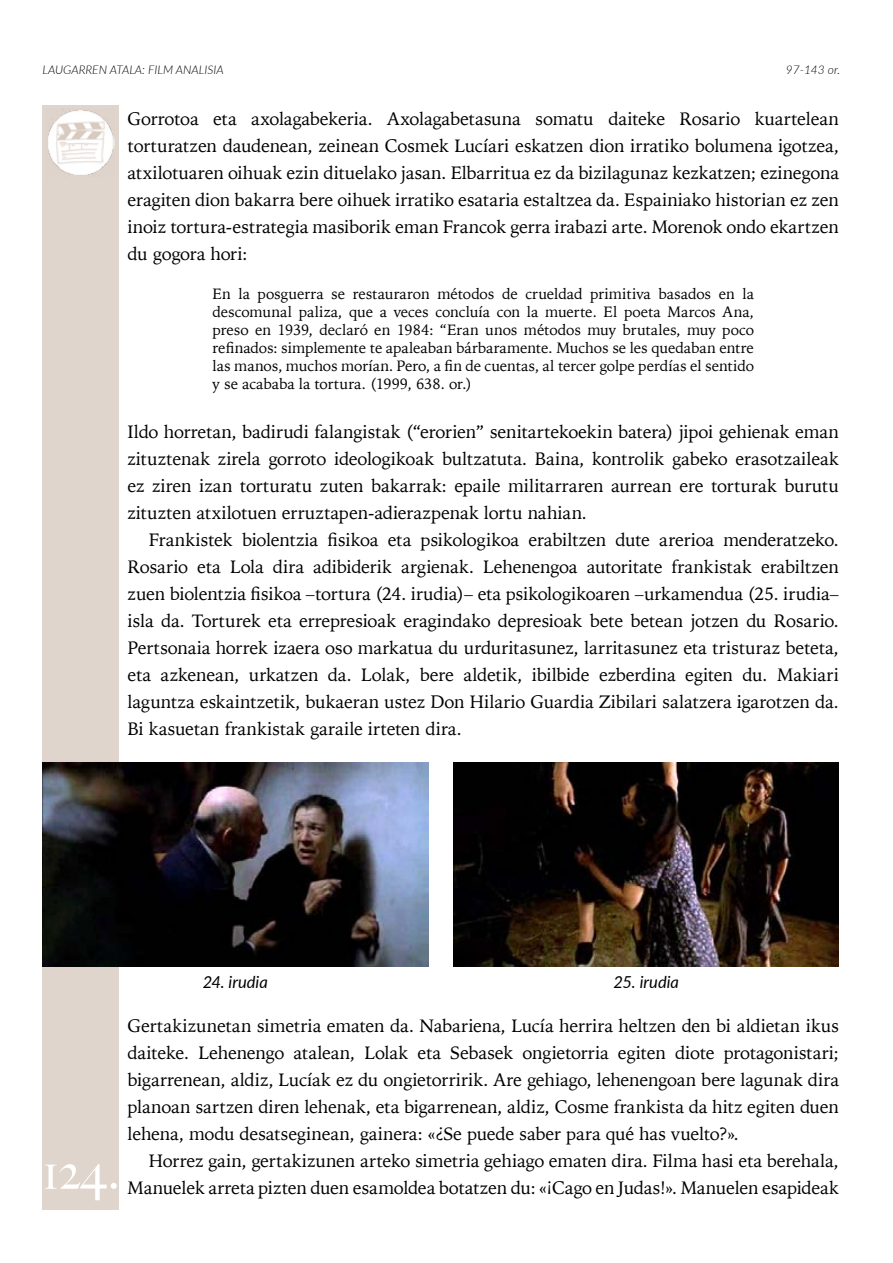
<style>
.page{position:relative;width:893px;height:1263px;background:#fff}
.page>*{position:absolute;margin:0;border:0;box-sizing:border-box;transform-origin:0 0}
.t1{font:500 51px "Big Caslon";color:#fff}
.t2{font:18px/27px "Iowan Old Style";letter-spacing:-.005em;color:#000;text-align:justify}
.t3{font:italic 16.5px "Lato";color:#000}
.t4{font:15px/18px "Iowan Old Style";letter-spacing:-.005em;color:#000;text-align:justify}
.t5{font:italic 300 12px "Lato";color:#000}
</style>
<div class="page">
<div style="left:43px;top:105px;width:76px;height:1104px;background:#dfd5cc"></div>
<img style="left:48px;top:108px;width:67px;height:67px">
<img style="left:43px;top:762px;width:385px;height:204px">
<img style="left:453px;top:762px;width:386px;height:204px">
<p class="t5" style="left:43px;top:62px;width:183px">LAUGARREN ATALA: FILM ANALISIA</p>
<p class="t5" style="left:786px;top:62px;width:56px">97-143 or.</p>
<p class="t2" style="left:128px;top:104px;width:713px">Gorrotoa eta axolagabekeria. Axolagabetasuna somatu daiteke Rosario kuartelean torturatzen daudenean, zeinean Cosmek Lucíari eskatzen dion irratiko bolumena igotzea, atxilotuaren oihuak ezin dituelako jasan. Elbarritua ez da bizilagunaz kezkatzen; ezinegona eragiten dion bakarra bere oihuek irratiko esataria estaltzea da. Espainiako historian ez zen inoiz tortura-estrategia masiborik eman Francok gerra irabazi arte. Morenok ondo ekartzen du gogora hori:</p>
<p class="t4" style="left:213px;top:284px;width:543px">En la posguerra se restauraron métodos de crueldad primitiva basados en la descomunal paliza, que a veces concluía con la muerte. El poeta Marcos Ana, preso en 1939, declaró en 1984: “Eran unos métodos muy brutales, muy poco refinados: simplemente te apaleaban bárbaramente. Muchos se les quedaban entre las manos, muchos morían. Pero, a fin de cuentas, al tercer golpe perdías el sentido y se acababa la tortura. (1999, 638. or.)</p>
<p class="t2" style="left:128px;top:417px;width:713px">Ildo horretan, badirudi falangistak (“erorien” senitartekoekin batera) jipoi gehienak eman zituztenak zirela gorroto ideologikoak bultzatuta. Baina, kontrolik gabeko erasotzaileak ez ziren izan torturatu zuten bakarrak: epaile militarraren aurrean ere torturak burutu zituzten atxilotuen erruztapen-adierazpenak lortu nahian.</p>
<p class="t2" style="left:128px;top:525px;width:713px;text-indent:21px">Frankistek biolentzia fisikoa eta psikologikoa erabiltzen dute arerioa menderatzeko.<br>Rosario eta Lola dira adibiderik argienak. Lehenengoa autoritate frankistak erabiltzen zuen biolentzia fisikoa –tortura (24. irudia)– eta psikologikoaren –urkamendua (25. irudia– isla da. Torturek eta errepresioak eragindako depresioak bete betean jotzen du Rosario.<br>Pertsonaia horrek izaera oso markatua du urduritasunez, larritasunez eta tristuraz beteta, eta azkenean, urkatzen da. Lolak, bere aldetik, ibilbide ezberdina egiten du. Makiari laguntza eskaintzetik, bukaeran ustez Don Hilario Guardia Zibilari salatzera igarotzen da.<br>Bi kasuetan frankistak garaile irteten dira.</p>
<p class="t3" style="left:203px;top:970px;width:67px">24. irudia</p>
<p class="t3" style="left:613px;top:970px;width:67px">25. irudia</p>
<h1 class="t1" style="left:43px;top:1129px;width:79px">124.</h1>
<p class="t2" style="left:128px;top:1011px;width:713px">Gertakizunetan simetria ematen da. Nabariena, Lucía herrira heltzen den bi aldietan ikus daiteke. Lehenengo atalean, Lolak eta Sebasek ongietorria egiten diote protagonistari; bigarrenean, aldiz, Lucíak ez du ongietorririk. Are gehiago, lehenengoan bere lagunak dira planoan sartzen diren lehenak, eta bigarrenean, aldiz, Cosme frankista da hitz egiten duen lehena, modu desatseginean, gainera: «¿Se puede saber para qué has vuelto?».</p>
<p class="t2" style="left:128px;top:1146px;width:713px;text-align:right">Horrez gain, gertakizunen arteko simetria gehiago ematen dira. Filma hasi eta berehala,<br>Manuelek arreta pizten duen esamoldea botatzen du: «¡Cago en Judas!». Manuelen esapideak</p>
</div>
